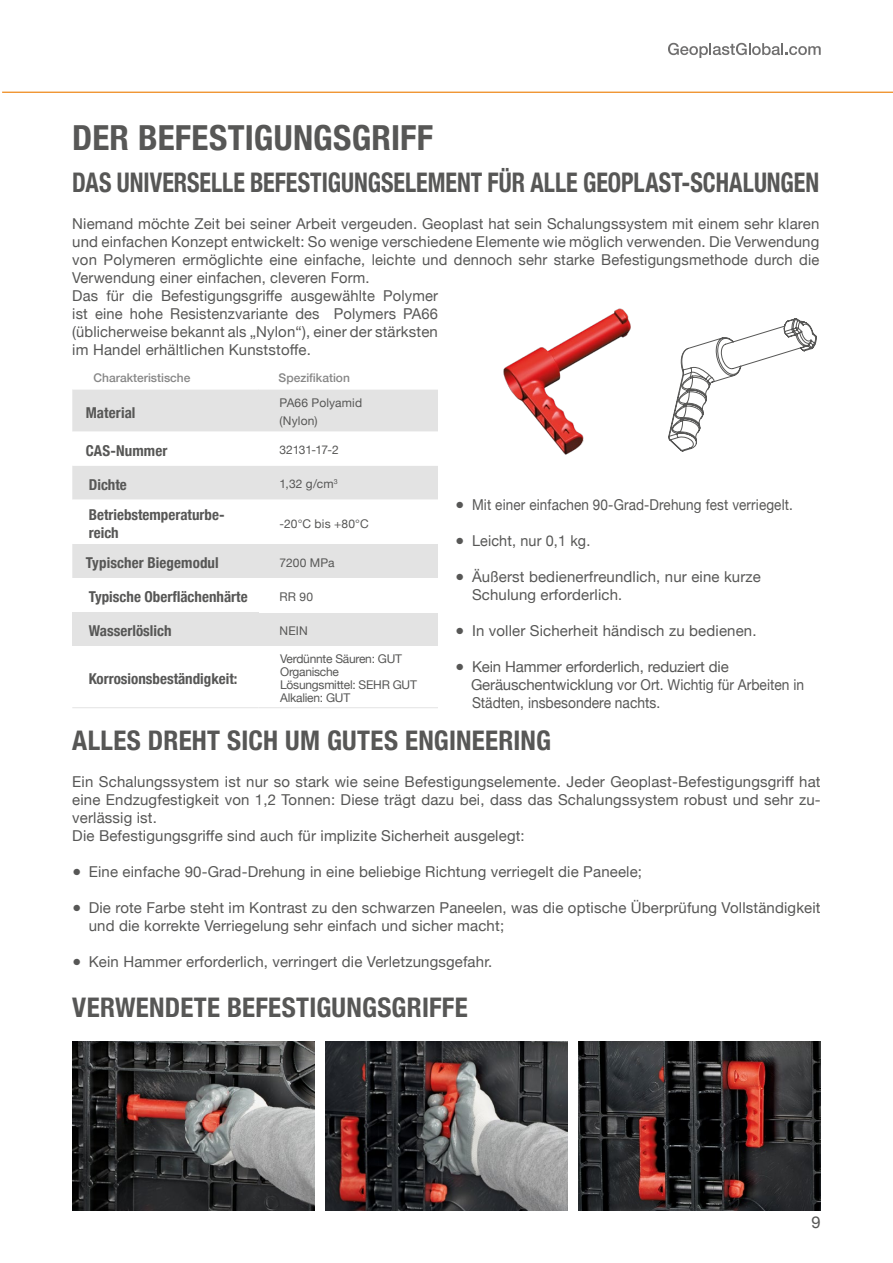
<style>
.page{position:relative;width:893px;height:1263px;background:#fff}
.page>*{position:absolute;margin:0;border:0;box-sizing:border-box;transform-origin:0 0}
.t1{font:700 condensed 34.5px "Helvetica Neue";letter-spacing:.01em;color:#575756}
.t2{font:700 condensed 27px "Helvetica Neue";letter-spacing:.005em;color:#575756}
.t3{font:700 condensed 27px "Helvetica Neue";letter-spacing:.005em;color:#575756;scale:.89 1}
.t4{font:16.5px "Helvetica Neue";color:#575756}
.t5{font:15px/18px "Helvetica Neue";letter-spacing:.01em;color:#575756}
.t6{font:700 condensed 15px/18px "Helvetica Neue";color:#575756}
.t7{font:15px/18px "Helvetica Neue";letter-spacing:-.01em;color:#575756}
.t8{font:12px/13.2px "Helvetica Neue";letter-spacing:-.02em;color:#575756}
.t9{font:500 12px "Helvetica Neue";color:#878787}
.t10{font:12px/17.7px "Helvetica Neue";letter-spacing:.015em;color:#575756}
</style>
<div class="page">
<img style="left:578px;top:1041px;width:243px;height:169px">
<img style="left:325px;top:1041px;width:243px;height:169px">
<svg style="left:668px;top:318px;width:149px;height:134px"></svg>
<img style="left:503px;top:308px;width:128px;height:147px">
<img style="left:72px;top:1041px;width:243px;height:169px">
<hr style="left:2px;top:92px;width:891px;height:1px;background:#ec7c01">
<svg style="left:668px;top:43px;width:153px;height:15px"></svg>
<div style="left:72px;top:390px;width:366px;height:256px;background:#e3e3e3"></div>
<svg style="left:72px;top:432px;width:366px;height:34px"></svg>
<svg style="left:72px;top:500px;width:366px;height:44px"></svg>
<div style="left:72px;top:578px;width:187px;height:34px;background:#fff"></div>
<div style="left:259px;top:578px;width:179px;height:34px;background:#fff"></div>
<div style="left:72px;top:612px;width:187px;height:34px;background:#e3e3e3"></div>
<hr style="left:259px;top:707px;width:179px;height:1px;background:#e3e3e3">
<hr style="left:72px;top:707px;width:187px;height:1px;background:#e3e3e3">
<h1 class="t1" style="left:72px;top:109px;width:362px">DER BEFESTIGUNGSGRIFF</h1>
<h2 class="t3" style="left:72px;top:160px;width:841px">DAS UNIVERSELLE BEFESTIGUNGSELEMENT FÜR ALLE GEOPLAST-SCHALUNGEN</h2>
<p class="t5" style="left:72px;top:216px;width:749px">Niemand möchte Zeit bei seiner Arbeit vergeuden. Geoplast hat sein Schalungssystem mit einem sehr klaren und einfachen Konzept entwickelt: So wenige verschiedene Elemente wie möglich verwenden. Die Verwendung von Polymeren ermöglichte eine einfache, leichte und dennoch sehr starke Befestigungsmethode durch die Verwendung einer einfachen, cleveren Form.<br>Das für die Befestigungsgriffe ausgewählte Polymer<br>ist eine hohe Resistenzvariante des Polymers PA66<br>(üblicherweise bekannt als „Nylon“), einer der stärksten<br>im Handel erhältlichen Kunststoffe.</p>
<p class="t9" style="left:94px;top:368px;width:98px">Charakteristische</p>
<p class="t9" style="left:279px;top:368px;width:73px">Spezifikation</p>
<p class="t6" style="left:86px;top:402px;width:51px">Material</p>
<p class="t10" style="left:280px;top:395px;width:84px">PA66 Polyamid (Nylon)</p>
<p class="t6" style="left:86px;top:440px;width:83px">CAS-Nummer</p>
<p class="t8" style="left:280px;top:444px;width:61px">32131-17-2</p>
<p class="t6" style="left:89px;top:474px;width:40px">Dichte</p>
<p class="t8" style="left:280px;top:478px;width:60px">1,32 g/cm<sup>3</sup></p>
<p class="t6" style="left:89px;top:505px;width:137px">Betriebstemperaturbe&shy;reich</p>
<p class="t8" style="left:280px;top:517px;width:91px">-20°C bis +80°C</p>
<p class="t6" style="left:86px;top:553px;width:134px">Typischer Biegemodul</p>
<p class="t8" style="left:280px;top:556px;width:57px">7200 MPa</p>
<p class="t6" style="left:89px;top:587px;width:160px">Typische Oberflächenhärte</p>
<p class="t8" style="left:280px;top:590px;width:35px">RR 90</p>
<p class="t6" style="left:89px;top:621px;width:84px">Wasserlöslich</p>
<p class="t8" style="left:280px;top:625px;width:30px">NEIN</p>
<p class="t6" style="left:89px;top:669px;width:150px">Korrosionsbeständigkeit:</p>
<p class="t5" style="left:455px;top:496px;width:339px">● Mit einer einfachen 90-Grad-Drehung fest verriegelt.</p>
<p class="t5" style="left:455px;top:532px;width:137px">● Leicht, nur 0,1 kg.</p>
<p class="t5" style="left:472px;top:568px;width:290px;text-indent:-17px">● Äußerst bedienerfreundlich, nur eine kurze<br>Schulung erforderlich.</p>
<p class="t5" style="left:455px;top:622px;width:303px">● In voller Sicherheit händisch zu bedienen.</p>
<p class="t7" style="left:471px;top:658px;width:335px;text-indent:-16px">● Kein Hammer erforderlich, reduziert die<br>Geräuschentwicklung vor Ort. Wichtig für Arbeiten in<br>Städten, insbesondere nachts.</p>
<h2 class="t2" style="left:72px;top:718px;width:480px">ALLES DREHT SICH UM GUTES ENGINEERING</h2>
<p class="t5" style="left:72px;top:774px;width:750px">Ein Schalungssystem ist nur so stark wie seine Befestigungselemente. Jeder Geoplast-Befestigungsgriff hat eine Endzugfestigkeit von 1,2 Tonnen: Diese trägt dazu bei, dass das Schalungssystem robust und sehr zu&shy;verlässig ist.<br>Die Befestigungsgriffe sind auch für implizite Sicherheit ausgelegt:</p>
<p class="t5" style="left:72px;top:864px;width:571px">● Eine einfache 90-Grad-Drehung in eine beliebige Richtung verriegelt die Paneele;</p>
<p class="t5" style="left:89px;top:900px;width:733px;text-indent:-16px">● Die rote Farbe steht im Kontrast zu den schwarzen Paneelen, was die optische Überprüfung Vollständigkeit und die korrekte Verriegelung sehr einfach und sicher macht;</p>
<p class="t5" style="left:72px;top:954px;width:421px">● Kein Hammer erforderlich, verringert die Verletzungsgefahr.</p>
<p class="t8" style="left:280px;top:652px;width:138px">Verdünnte Säuren: GUT<br>Organische<br>Lösungsmittel: SEHR GUT<br>Alkalien: GUT</p>
<h2 class="t2" style="left:72px;top:985px;width:397px">VERWENDETE BEFESTIGUNGSGRIFFE</h2>
<p class="t4" style="left:811px;top:1210px;width:11px">9</p>
</div>
